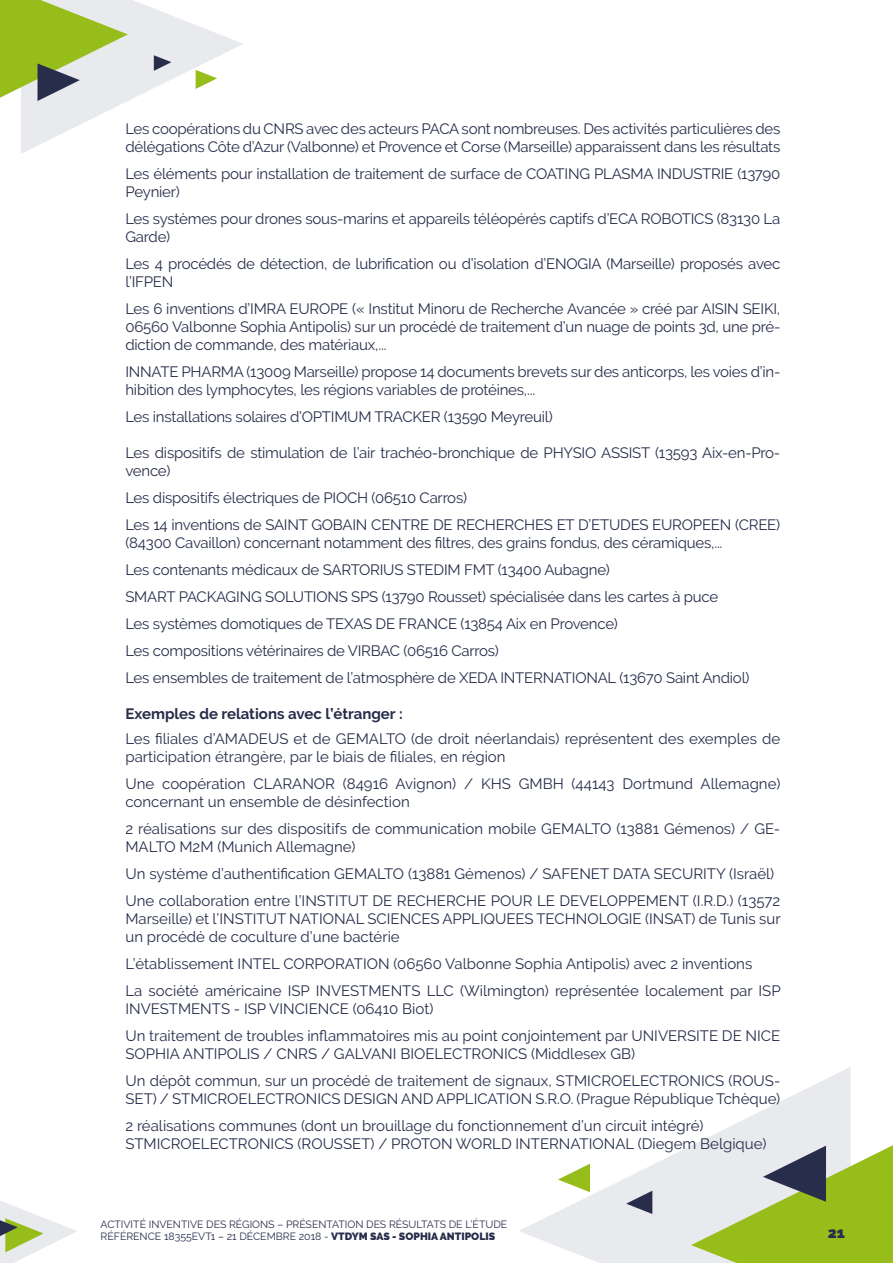
<style>
.page{position:relative;width:893px;height:1263px;background:#fff}
.page>*{position:absolute;margin:0;border:0;box-sizing:border-box;transform-origin:0 0}
.t1{font:15px/18px "Raleway";letter-spacing:-.015em;color:#272d4a}
.t2{font:700 15px "Raleway";color:#272d4a}
.t3{font:900 15px "Raleway";color:#272d4a}
.t4{font:10.5px/12.6px "Raleway";color:#272d4a}
.s1{font-weight:900}
</style>
<div class="page">
<svg style="left:520px;top:1067px;width:331px;height:196px"></svg>
<svg style="left:558px;top:1164px;width:32px;height:28px"></svg>
<svg style="left:691px;top:1145px;width:202px;height:118px;background:#aec36e"></svg>
<svg style="left:626px;top:1191px;width:26px;height:23px"></svg>
<svg style="left:0;top:0;width:243px;height:154px"></svg>
<svg style="left:0;top:1201px;width:77px;height:62px"></svg>
<p class="t1" style="left:125px;top:119px;width:656px">Les coopérations du CNRS avec des acteurs PACA sont nombreuses. Des activités particulières des délégations Côte d’Azur (Valbonne) et Provence et Corse (Marseille) apparaissent dans les résultats</p>
<p class="t1" style="left:125px;top:164px;width:656px">Les éléments pour installation de traitement de surface de COATING PLASMA INDUSTRIE (13790<br>Peynier)</p>
<p class="t1" style="left:125px;top:209px;width:656px">Les systèmes pour drones sous-marins et appareils téléopérés captifs d’ECA ROBOTICS (83130 La<br>Garde)</p>
<p class="t1" style="left:125px;top:254px;width:656px">Les 4 procédés de détection, de lubrification ou d’isolation d’ENOGIA (Marseille) proposés avec l’IFPEN</p>
<p class="t1" style="left:125px;top:299px;width:656px;text-align:justify">Les 6 inventions d’IMRA EUROPE (« Institut Minoru de Recherche Avancée » créé par AISIN SEIKI, 06560 Valbonne Sophia Antipolis) sur un procédé de traitement d’un nuage de points 3d, une pré&shy;diction de commande, des matériaux,...</p>
<p class="t1" style="left:125px;top:362px;width:656px">INNATE PHARMA (13009 Marseille) propose 14 documents brevets sur des anticorps, les voies d’in&shy;hibition des lymphocytes, les régions variables de protéines,...</p>
<p class="t1" style="left:125px;top:407px;width:429px">Les installations solaires d’OPTIMUM TRACKER (13590 Meyreuil)</p>
<p class="t1" style="left:125px;top:443px;width:656px">Les dispositifs de stimulation de l’air trachéo-bronchique de PHYSIO ASSIST (13593 Aix-en-Pro&shy;vence)</p>
<p class="t1" style="left:125px;top:484px;width:656px;line-height:27px">Les dispositifs électriques de PIOCH (06510 Carros)<br>Les 14 inventions de SAINT GOBAIN CENTRE DE RECHERCHES ET D’ETUDES EUROPEEN (CREE)</p>
<p class="t1" style="left:125px;top:529px;width:626px;line-height:27px">(84300 Cavaillon) concernant notamment des filtres, des grains fondus, des céramiques,...<br>Les contenants médicaux de SARTORIUS STEDIM FMT (13400 Aubagne)<br>SMART PACKAGING SOLUTIONS SPS (13790 Rousset) spécialisée dans les cartes à puce<br>Les systèmes domotiques de TEXAS DE FRANCE (13854 Aix en Provence)<br>Les compositions vétérinaires de VIRBAC (06516 Carros)<br>Les ensembles de traitement de l’atmosphère de XEDA INTERNATIONAL (13670 Saint Andiol)</p>
<p class="t2" style="left:125px;top:705px;width:279px">Exemples de relations avec l’étranger :</p>
<p class="t1" style="left:125px;top:730px;width:656px">Les filiales d’AMADEUS et de GEMALTO (de droit néerlandais) représentent des exemples de participation étrangère, par le biais de filiales, en région</p>
<p class="t1" style="left:125px;top:775px;width:656px">Une coopération CLARANOR (84916 Avignon) / KHS GMBH (44143 Dortmund Allemagne) concernant un ensemble de désinfection</p>
<p class="t1" style="left:125px;top:820px;width:656px">2 réalisations sur des dispositifs de communication mobile GEMALTO (13881 Gémenos) / GE-<br>MALTO M2M (Munich Allemagne)</p>
<p class="t1" style="left:125px;top:860px;width:656px;line-height:27px">Un système d’authentification GEMALTO (13881 Gémenos) / SAFENET DATA SECURITY (Israël)<br>Une collaboration entre l’INSTITUT DE RECHERCHE POUR LE DEVELOPPEMENT (I.R.D.) (13572</p>
<p class="t1" style="left:125px;top:910px;width:657px">Marseille) et l’INSTITUT NATIONAL SCIENCES APPLIQUEES TECHNOLOGIE (INSAT) de Tunis sur un procédé de coculture d’une bactérie</p>
<p class="t1" style="left:125px;top:950px;width:657px;line-height:27px">L’établissement INTEL CORPORATION (06560 Valbonne Sophia Antipolis) avec 2 inventions<br>La société américaine ISP INVESTMENTS LLC (Wilmington) représentée localement par ISP</p>
<p class="t1" style="left:125px;top:995px;width:656px;line-height:27px">INVESTMENTS - ISP VINCIENCE (06410 Biot)<br>Un traitement de troubles inflammatoires mis au point conjointement par UNIVERSITE DE NICE</p>
<p class="t1" style="left:125px;top:1040px;width:656px;line-height:27px">SOPHIA ANTIPOLIS / CNRS / GALVANI BIOELECTRONICS (Middlesex GB)<br>Un dépôt commun, sur un procédé de traitement de signaux, STMICROELECTRONICS (ROUS-</p>
<p class="t1" style="left:125px;top:1085px;width:656px;line-height:27px">SET) / STMICROELECTRONICS DESIGN AND APPLICATION S.R.O. (Prague République Tchèque)<br>2 réalisations communes (dont un brouillage du fonctionnement d’un circuit intégré)</p>
<p class="t1" style="left:125px;top:1135px;width:642px">STMICROELECTRONICS (ROUSSET) / PROTON WORLD INTERNATIONAL (Diegem Belgique)</p>
<p class="t4" style="left:101px;top:1218px;width:408px">ACTIVITÉ INVENTIVE DES RÉGIONS – PRÉSENTATION DES RÉSULTATS DE L’ÉTUDE<br>RÉFÉRENCE 18355EVT1 – 21 DÉCEMBRE 2018 - <span class="s1">VTDYM SAS - SOPHIA ANTIPOLIS</span></p>
<p class="t3" style="left:828px;top:1224px;width:19px">21</p>
</div>
